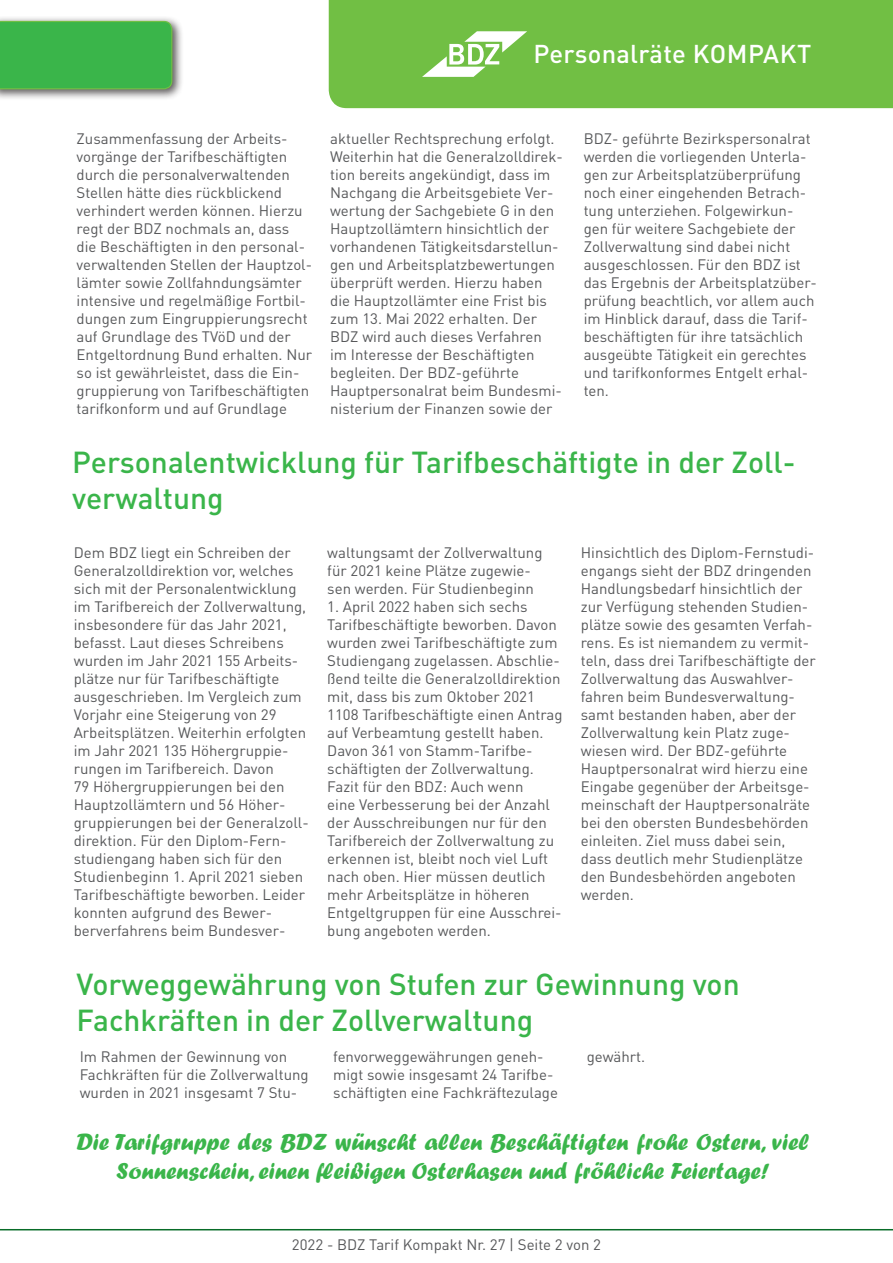
<style>
.page{position:relative;width:893px;height:1263px;background:#fff}
.page>*{position:absolute;margin:0;border:0;box-sizing:border-box;transform-origin:0 0}
.t1{font:500 30px/36px "DIN Pro";color:#3ab54a}
.t2{font:500 25.5px "DIN Pro";letter-spacing:.01em;color:#fff}
.t3{font:24px/28.8px "Forte";color:#3ab54a;text-align:center}
.t4{font:15px/18px "DIN Pro";color:#57585a}
</style>
<div class="page">
<div style="left:329px;top:0;width:564px;height:108px;background:#71bf44"></div>
<hr style="left:0;top:1229px;width:893px;height:1px;background:#086c28">
<svg style="left:422px;top:31px;width:105px;height:46px"></svg>
<div style="left:0;top:16px;width:184px;height:84px;background:#231f20;opacity:.75"></div>
<svg style="left:0;top:20px;width:173px;height:70px;background:#40b44c"></svg>
<div style="left:72px;top:38px;width:78px;height:34px;background:#3ab54a"></div>
<p class="t2" style="left:534px;top:36px;width:279px">Personalräte KOMPAKT</p>
<p class="t4" style="left:77px;top:129px;width:237px">Zusammenfassung der Arbeits&shy;vorgänge der Tarifbeschäftigten durch die personalverwaltenden Stellen hätte dies rückblickend verhindert werden können. Hierzu regt der BDZ nochmals an, dass die Beschäftigten in den personal&shy;verwaltenden Stellen der Hauptzol&shy;lämter sowie Zollfahndungsämter intensive und regelmäßige Fortbil&shy;dungen zum Eingruppierungsrecht auf Grundlage des TVöD und der Entgeltordnung Bund erhalten. Nur so ist gewährleistet, dass die Ein&shy;gruppierung von Tarifbeschäftigten tarifkonform und auf Grundlage</p>
<p class="t4" style="left:330px;top:129px;width:226px">aktueller Rechtsprechung erfolgt.</p>
<p class="t4" style="left:330px;top:147px;width:234px">Weiterhin hat die Generalzolldirek&shy;tion bereits angekündigt, dass im Nachgang die Arbeitsgebiete Ver&shy;wertung der Sachgebiete G in den Hauptzollämtern hinsichtlich der vorhandenen Tätigkeitsdarstellun&shy;gen und Arbeitsplatzbewertungen überprüft werden. Hierzu haben die Hauptzollämter eine Frist bis zum 13. Mai 2022 erhalten. Der BDZ wird auch dieses Verfahren<br>im Interesse der Beschäftigten begleiten. Der BDZ-geführte Hauptpersonalrat beim Bundesmi&shy;nisterium der Finanzen sowie der</p>
<p class="t4" style="left:584px;top:129px;width:235px">BDZ- geführte Bezirkspersonalrat werden die vorliegenden Unterla&shy;gen zur Arbeitsplatzüberprüfung noch einer eingehenden Betrach&shy;tung unterziehen. Folgewirkun&shy;gen für weitere Sachgebiete der<br>Zollverwaltung sind dabei nicht ausgeschlossen. Für den BDZ ist das Ergebnis der Arbeitsplatzüber&shy;prüfung beachtlich, vor allem auch im Hinblick darauf, dass die Tarif&shy;beschäftigten für ihre tatsächlich ausgeübte Tätigkeit ein gerechtes und tarifkonformes Entgelt erhal&shy;ten.</p>
<p class="t1" style="left:72px;top:443px;width:725px">Personalentwicklung für Tarifbeschäftigte in der Zoll&shy;verwaltung</p>
<p class="t4" style="left:74px;top:543px;width:236px">Dem BDZ liegt ein Schreiben der Generalzolldirektion vor, welches sich mit der Personalentwicklung im Tarifbereich der Zollverwaltung, insbesondere für das Jahr 2021, befasst. Laut dieses Schreibens wurden im Jahr 2021 155 Arbeits&shy;plätze nur für Tarifbeschäftigte ausgeschrieben. Im Vergleich zum Vorjahr eine Steigerung von 29<br>Arbeitsplätzen. Weiterhin erfolgten im Jahr 2021 135 Höhergruppie&shy;rungen im Tarifbereich. Davon<br>79 Höhergruppierungen bei den Hauptzollämtern und 56 Höher&shy;gruppierungen bei der Generalzoll&shy;direktion. Für den Diplom-Fern&shy;studiengang haben sich für den Studienbeginn 1. April 2021 sieben Tarifbeschäftigte beworben. Leider konnten aufgrund des Bewer&shy;berverfahrens beim Bundesver-</p>
<p class="t4" style="left:327px;top:543px;width:217px">waltungsamt der Zollverwaltung für 2021 keine Plätze zugewie&shy;sen werden. Für Studienbeginn</p>
<p class="t4" style="left:581px;top:543px;width:236px">Hinsichtlich des Diplom-Fernstudi&shy;engangs sieht der BDZ dringenden<br>Handlungsbedarf hinsichtlich der zur Verfügung stehenden Studien&shy;plätze sowie des gesamten Verfah&shy;rens. Es ist niemandem zu vermit&shy;teln, dass drei Tarifbeschäftigte der<br>Zollverwaltung das Auswahlver&shy;fahren beim Bundesverwaltung&shy;samt bestanden haben, aber der<br>Zollverwaltung kein Platz zuge&shy;wiesen wird. Der BDZ-geführte<br>Hauptpersonalrat wird hierzu eine<br>Eingabe gegenüber der Arbeitsge&shy;meinschaft der Hauptpersonalräte bei den obersten Bundesbehörden einleiten. Ziel muss dabei sein, dass deutlich mehr Studienplätze den Bundesbehörden angeboten werden.</p>
<p class="t4" style="left:327px;top:597px;width:237px">1. April 2022 haben sich sechs Tarifbeschäftigte beworben. Davon wurden zwei Tarifbeschäftigte zum Studiengang zugelassen. Abschlie&shy;ßend teilte die Generalzolldirektion mit, dass bis zum Oktober 2021<br>1108 Tarifbeschäftigte einen Antrag auf Verbeamtung gestellt haben.<br>Davon 361 von Stamm-Tarifbe&shy;schäftigten der Zollverwaltung.</p>
<p class="t4" style="left:327px;top:777px;width:236px">Fazit für den BDZ: Auch wenn<br>eine Verbesserung bei der Anzahl der Ausschreibungen nur für den<br>Tarifbereich der Zollverwaltung zu erkennen ist, bleibt noch viel Luft nach oben. Hier müssen deutlich mehr Arbeitsplätze in höheren<br>Entgeltgruppen für eine Ausschrei&shy;bung angeboten werden.</p>
<p class="t1" style="left:77px;top:965px;width:665px">Vorweggewährung von Stufen zur Gewinnung von<br>Fachkräften in der Zollverwaltung</p>
<p class="t4" style="left:80px;top:1047px;width:231px">Im Rahmen der Gewinnung von<br>Fachkräften für die Zollverwaltung wurden in 2021 insgesamt 7 Stu-</p>
<p class="t4" style="left:333px;top:1047px;width:226px">fenvorweggewährungen geneh&shy;migt sowie insgesamt 24 Tarifbe&shy;schäftigten eine Fachkräftezulage</p>
<p class="t4" style="left:587px;top:1047px;width:60px">gewährt.</p>
<p class="t3" style="left:77px;top:1127px;width:734px">Die Tarifgruppe des BDZ wünscht allen Beschäftigten frohe Ostern, viel<br>Sonnenschein, einen fleißigen Osterhasen und fröhliche Feiertage!</p>
<p class="t4" style="left:292px;top:1235px;width:311px">2022 - BDZ Tarif Kompakt Nr. 27 | Seite 2 von 2</p>
</div>
